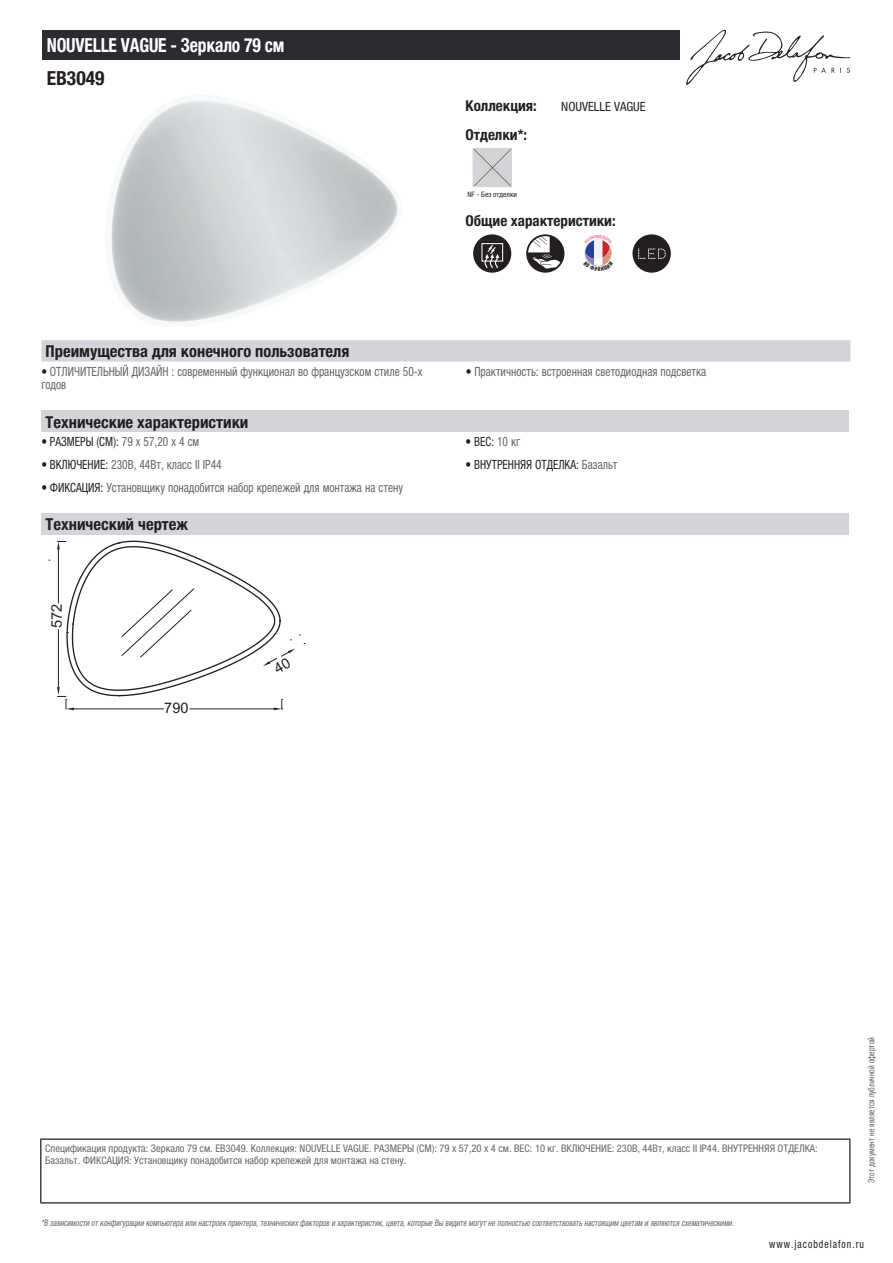
<style>
.page{position:relative;width:893px;height:1263px;background:#fff}
.page>*{position:absolute;margin:0;border:0;box-sizing:border-box;transform-origin:0 0}
.t1{font:700 condensed 19.5px "Helvetica Neue LTCYR";letter-spacing:-.01em;color:#fff;scale:.9 1}
.t2{font:700 condensed 19.5px "Helvetica Neue LTCYR";color:#231f20}
.t3{font:700 condensed 16.5px "Helvetica Neue LTCYR";color:#231f20}
.t4{font:700 condensed 15px "Helvetica Neue LTCYR";color:#231f20}
.t5{font:14.55px "Arial";color:#231f20}
.t6{font:condensed 12.75px/13.5px "Helvetica Neue LTCYR";color:#626568;scale:.9 1}
.t7{font:condensed 12.75px "Helvetica Neue LTCYR";color:#231f20;scale:.9 1}
.t8{font:condensed 12.75px "Helvetica Neue LTCYR";color:#231f20}
.t9{font:condensed 11.25px "Helvetica Neue LTCYR";letter-spacing:.1em;color:#231f20;scale:.87 1}
.t10{font:condensed 10.5px/12px "Helvetica Neue LTCYR";color:#626568}
.t11{font:italic condensed 9px "Helvetica Neue LTCYR";color:#626568;scale:.87 1}
.t12{font:condensed 9px "Helvetica Neue LTCYR";color:#626568;scale:.87 1}
.t13{font:condensed 7.5px "Helvetica Neue LTCYR";color:#231f20}
.s1{color:#231f20}
.s2{color:#626568}
</style>
<div class="page">
<svg style="left:686px;top:30px;width:164px;height:55px"></svg>
<img style="left:111px;top:101px;width:287px;height:221px">
<img style="left:475px;top:150px;width:35px;height:35px">
<div style="left:473px;top:148px;width:39px;height:39px;border:1px solid #d3d4da"></div>
<svg style="left:473px;top:234px;width:38px;height:39px"></svg>
<div style="left:481px;top:243px;width:22px;height:19px;border:1px solid #fff"></div>
<svg style="left:526px;top:234px;width:38px;height:39px"></svg>
<svg style="left:632px;top:234px;width:39px;height:39px"></svg>
<div style="left:41px;top:340px;width:809px;height:22px;background:#d3d4da"></div>
<div style="left:41px;top:411px;width:808px;height:21px;background:#d3d4da"></div>
<div style="left:41px;top:513px;width:808px;height:21px;background:#d3d4da"></div>
<div style="left:43px;top:30px;width:637px;height:30px;background:#2a2c32"></div>
<hr style="left:40px;top:1138px;width:810px;height:2px;background:#040503">
<hr style="left:40px;top:1140px;width:1px;height:62px;background:#040503">
<hr style="left:849px;top:1140px;width:1px;height:62px;background:#040503">
<hr style="left:40px;top:1202px;width:810px;height:1px;background:#040503">
<svg style="left:584px;top:239px;width:28px;height:28px"></svg>
<svg style="left:57px;top:541px;width:248px;height:169px"></svg>
<h1 class="t1" style="left:47px;top:34px;width:265px">NOUVELLE VAGUE - Зеркало 79 см</h1>
<h1 class="t2" style="left:47px;top:67px;width:59px">EB3049</h1>
<h3 class="t4" style="left:466px;top:97px;width:73px">Коллекция:</h3>
<p class="t8" style="left:561px;top:99px;width:86px">NOUVELLE VAGUE</p>
<h3 class="t4" style="left:466px;top:126px;width:63px">Отделки*:</h3>
<p class="t13" style="left:467px;top:190px;width:51px">NF - Без отделки</p>
<h3 class="t4" style="left:466px;top:212px;width:152px">Общие характеристики:</h3>
<h2 class="t3" style="left:46px;top:342px;width:305px">Преимущества для конечного пользователя</h2>
<p class="t6" style="left:41px;top:365px;width:425px"><span class="s1">•</span> ОТЛИЧИТЕЛЬНЫЙ ДИЗАЙН : современный функционал во французском стиле 50-х годов</p>
<p class="t6" style="left:466px;top:365px;width:269px"><span class="s1">•</span> Практичность: встроенная светодиодная подсветка</p>
<h2 class="t3" style="left:46px;top:413px;width:204px">Технические характеристики</h2>
<p class="t7" style="left:41px;top:434px;width:177px">• РАЗМЕРЫ (СМ): <span class="s2">79 x 57,20 x 4 см</span></p>
<p class="t7" style="left:466px;top:434px;width:62px">• ВЕС: <span class="s2">10 кг</span></p>
<p class="t6" style="left:41px;top:458px;width:202px"><span class="s1">• ВКЛЮЧЕНИЕ:</span> 230В, 44Вт, класс II IP44</p>
<p class="t7" style="left:466px;top:457px;width:170px">• ВНУТРЕННЯЯ ОТДЕЛКА: <span class="s2">Базальт</span></p>
<p class="t6" style="left:41px;top:480px;width:403px"><span class="s1">• ФИКСАЦИЯ:</span> Установщику понадобится набор крепежей для монтажа на стену</p>
<h2 class="t3" style="left:46px;top:515px;width:144px">Технический чертеж</h2>
<h3 class="t5" style="left:47px;top:628px;width:26px;rotate:-90deg">572</h3>
<h3 class="t5" style="left:164px;top:699px;width:26px">790</h3>
<p class="t10" style="left:45px;top:1142px;width:774px">Спецификация продукта: Зеркало 79 см. EB3049. Коллекция: NOUVELLE VAGUE. РАЗМЕРЫ (СМ): 79 x 57,20 x 4 см. ВЕС: 10 кг. ВКЛЮЧЕНИЕ: 230В, 44Вт, класс II IP44. ВНУТРЕННЯЯ ОТДЕЛКА:<br>Базальт. ФИКСАЦИЯ: Установщику понадобится набор крепежей для монтажа на стену.</p>
<p class="t11" style="left:41px;top:1218px;width:800px">*В зависимости отконфигурации компьютера или настроек принтера,техническихфакторов и характеристик,цвета,которые Вы видите могутне полностью соответствоватьнастоящим цветам и являются схематическими.</p>
<p class="t12" style="left:866px;top:1183px;width:169px;rotate:-90deg">Этот документ не является публичной офертой</p>
<p class="t9" style="left:769px;top:1237px;width:110px">www.jacobdelafon.ru</p>
</div>
